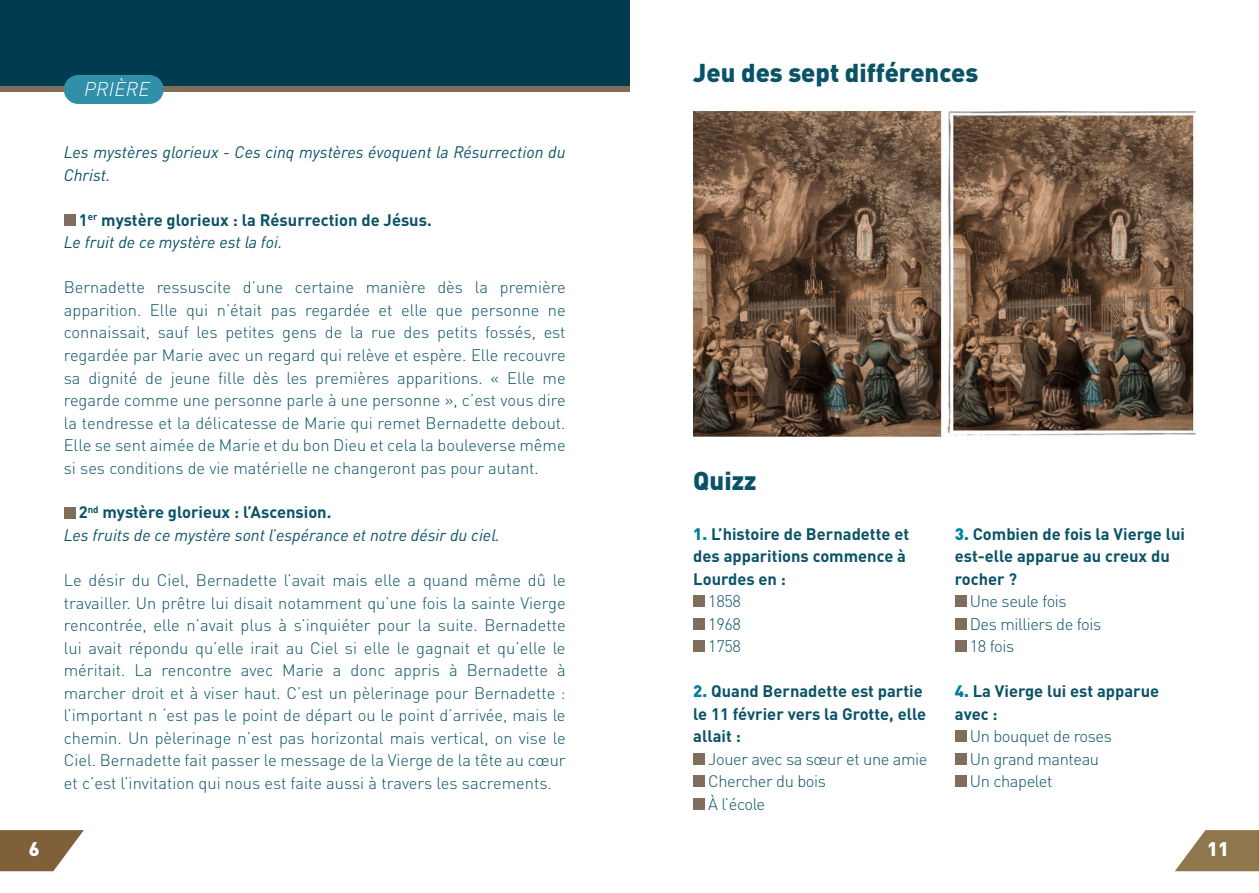
<style>
.page{position:relative;width:1259px;height:893px;background:#fff}
.page>*{position:absolute;margin:0;border:0;box-sizing:border-box;transform-origin:0 0}
.t1{font:900 25.5px "DIN Pro";color:#0a5367}
.t2{font:italic 300 19.5px "DIN Pro";letter-spacing:.02em;color:#fff}
.t3{font:900 19.5px "DIN Pro";color:#fff}
.t4{font:300 16.5px/22.5px "DIN Pro";letter-spacing:-.025em;color:#0a5367;text-align:justify}
.t5{font:700 16.5px/22.5px "DIN Pro";color:#0a5367}
.t6{font:italic 16.5px/22.5px "DIN Pro";color:#0a5367}
.s1{font-weight:400;font-style:italic}
.s2{font-weight:700;font-style:normal}
.s3{font-weight:900;color:#00809f}
</style>
<div class="page">
<svg style="left:1175px;top:830px;width:84px;height:41px"></svg>
<svg style="left:0;top:830px;width:84px;height:41px"></svg>
<div style="left:0;top:0;width:629px;height:86px;background:#013b4f"></div>
<div style="left:0;top:86px;width:629px;height:6px;background:#806d5c"></div>
<div style="left:64px;top:75px;width:100px;height:29px;background:#3090a9;border-radius:14px"></div>
<div style="left:64px;top:214px;width:11px;height:12px;background:#806d5c"></div>
<div style="left:64px;top:507px;width:11px;height:11px;background:#806d5c"></div>
<img style="left:693px;top:112px;width:502px;height:324px">
<div style="left:693px;top:595px;width:12px;height:12px;background:#806d5c"></div>
<div style="left:693px;top:618px;width:12px;height:12px;background:#806d5c"></div>
<div style="left:693px;top:640px;width:12px;height:12px;background:#806d5c"></div>
<div style="left:693px;top:753px;width:12px;height:12px;background:#806d5c"></div>
<div style="left:693px;top:775px;width:12px;height:12px;background:#806d5c"></div>
<div style="left:693px;top:798px;width:12px;height:12px;background:#806d5c"></div>
<div style="left:955px;top:595px;width:11px;height:12px;background:#806d5c"></div>
<div style="left:955px;top:618px;width:11px;height:12px;background:#806d5c"></div>
<div style="left:955px;top:640px;width:11px;height:12px;background:#806d5c"></div>
<div style="left:955px;top:730px;width:11px;height:12px;background:#806d5c"></div>
<div style="left:955px;top:753px;width:11px;height:12px;background:#806d5c"></div>
<div style="left:955px;top:775px;width:11px;height:12px;background:#806d5c"></div>
<p class="t2" style="left:84px;top:74px;width:67px">PRIÈRE</p>
<p class="t6" style="left:64px;top:140px;width:503px">Les mystères glorieux - Ces cinq mystères évoquent la Résurrection du<br>Christ.</p>
<p class="t5" style="left:64px;top:208px;width:369px;text-indent:15px">1<sup>er</sup> mystère glorieux : la Résurrection de Jésus.<br><span class="s1">Le fruit de ce mystère est la foi.</span></p>
<p class="t4" style="left:64px;top:276px;width:503px">Bernadette ressuscite d’une certaine manière dès la première apparition. Elle qui n’était pas regardée et elle que personne ne connaissait, sauf les petites gens de la rue des petits fossés, est regardée par Marie avec un regard qui relève et espère. Elle recouvre sa dignité de jeune fille dès les premières apparitions. « Elle me regarde comme une personne parle à une personne », c’est vous dire la tendresse et la délicatesse de Marie qui remet Bernadette debout.<br>Elle se sent aimée de Marie et du bon Dieu et cela la bouleverse même si ses conditions de vie matérielle ne changeront pas pour autant.</p>
<p class="t6" style="left:64px;top:500px;width:437px;text-indent:15px"><span class="s2">2</span><sup>nd</sup> <span class="s2">mystère glorieux : l’Ascension.<br></span>Les fruits de ce mystère sont l’espérance et notre désir du ciel.</p>
<p class="t4" style="left:64px;top:568px;width:503px">Le désir du Ciel, Bernadette l’avait mais elle a quand même dû le travailler. Un prêtre lui disait notamment qu’une fois la sainte Vierge rencontrée, elle n’avait plus à s’inquiéter pour la suite. Bernadette lui avait répondu qu’elle irait au Ciel si elle le gagnait et qu’elle le méritait. La rencontre avec Marie a donc appris à Bernadette à marcher droit et à viser haut. C’est un pèlerinage pour Bernadette : l’important n ‘est pas le point de départ ou le point d’arrivée, mais le chemin. Un pèlerinage n’est pas horizontal mais vertical, on vise le Ciel. Bernadette fait passer le message de la Vierge de la tête au cœur et c’est l’invitation qui nous est faite aussi à travers les sacrements.</p>
<h1 class="t1" style="left:693px;top:51px;width:286px">Jeu des sept différences</h1>
<h1 class="t1" style="left:693px;top:459px;width:65px">Quizz</h1>
<p class="t5" style="left:693px;top:522px;width:217px"><span class="s3">1.</span> L’histoire de Bernadette et des apparitions commence à<br>Lourdes en :</p>
<p class="t4" style="left:708px;top:589px;width:34px">1858<br>1968<br>1758</p>
<p class="t5" style="left:693px;top:679px;width:234px"><span class="s3">2.</span> Quand Bernadette est partie le 11 février vers la Grotte, elle allait :</p>
<p class="t4" style="left:708px;top:747px;width:221px;text-align:left">Jouer avec sa sœur et une amie<br>Chercher du bois<br>À l’école</p>
<p class="t5" style="left:955px;top:522px;width:232px"><span class="s3">3.</span> Combien de fois la Vierge lui est-elle apparue au creux du rocher ?</p>
<p class="t4" style="left:970px;top:589px;width:133px;text-align:left">Une seule fois<br>Des milliers de fois<br>18 fois</p>
<p class="t5" style="left:955px;top:679px;width:206px"><span class="s3">4.</span> La Vierge lui est apparue avec :</p>
<p class="t4" style="left:970px;top:724px;width:144px;text-align:left">Un bouquet de roses<br>Un grand manteau<br>Un chapelet</p>
<p class="t3" style="left:29px;top:832px;width:12px">6</p>
<p class="t3" style="left:1207px;top:832px;width:23px">11</p>
</div>
